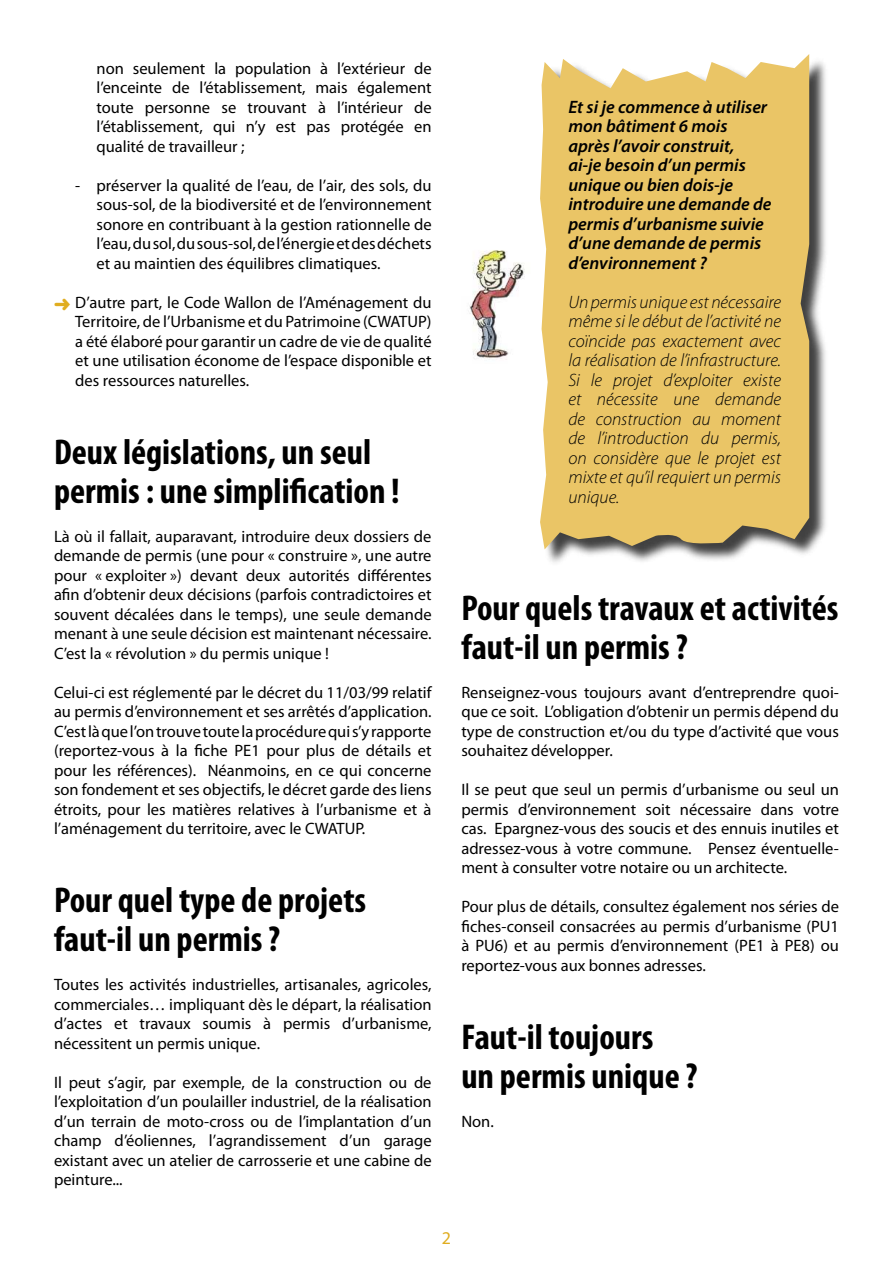
<style>
.page{position:relative;width:893px;height:1263px;background:#fff}
.page>*{position:absolute;margin:0;border:0;box-sizing:border-box;transform-origin:0 0}
.t1{font:700 condensed 36px/39px "Myriad Pro";color:#000}
.t2{font:italic 300 18px/19.5px "Myriad Pro";color:#000;text-align:justify}
.t3{font:italic 600 18px/19.5px "Myriad Pro";color:#000}
.t4{font:18px "Myriad Pro";color:#e0ad20}
.t5{font:16.5px/19.5px "Myriad Pro";color:#000;text-align:justify}
</style>
<div class="page">
<img style="left:469px;top:250px;width:56px;height:109px">
<div style="left:541px;top:57px;width:289px;height:511px;background:#000;opacity:.75"></div>
<svg style="left:540px;top:54px;width:269px;height:495px;background:#e7c56d"></svg>
<p class="t5" style="left:97px;top:59px;width:337px">non seulement la population à l’extérieur de l’enceinte de l’établissement, mais également toute personne se trouvant à l’intérieur de l’établissement, qui n’y est pas protégée en qualité de travailleur ;</p>
<p class="t5" style="left:97px;top:176px;width:337px;text-indent:-21px">- préserver la qualité de l’eau, de l’air, des sols, du sous-sol, de la biodiversité et de l’environnement sonore en contribuant à la gestion rationnelle de l’eau, du sol, du sous-sol, de l’énergie et des déchets et au maintien des équilibres climatiques.</p>
<p class="t5" style="left:75px;top:293px;width:358px">D’autre part, le Code Wallon de l’Aménagement du Territoire, de l’Urbanisme et du Patrimoine (CWATUP) a été élaboré pour garantir un cadre de vie de qualité et une utilisation économe de l’espace disponible et des ressources naturelles.</p>
<h1 class="t1" style="left:54px;top:433px;width:347px">Deux législations, un seul permis : une simplification !</h1>
<p class="t5" style="left:54px;top:527px;width:379px">Là où il fallait, auparavant, introduire deux dossiers de demande de permis (une pour « construire », une autre pour « exploiter ») devant deux autorités différentes afin d’obtenir deux décisions (parfois contradictoires et souvent décalées dans le temps), une seule demande menant à une seule décision est maintenant nécessaire.<br>C’est la « révolution » du permis unique !</p>
<p class="t5" style="left:54px;top:683px;width:379px">Celui-ci est réglementé par le décret du 11/03/99 relatif au permis d’environnement et ses arrêtés d’application.<br>C’est là que l’on trouve toute la procédure qui s’y rapporte (reportez-vous à la fiche PE1 pour plus de détails et pour les références). Néanmoins, en ce qui concerne son fondement et ses objectifs, le décret garde des liens étroits, pour les matières relatives à l’urbanisme et à l’aménagement du territoire, avec le CWATUP.</p>
<h1 class="t1" style="left:54px;top:881px;width:314px">Pour quel type de projets faut-il un permis ?</h1>
<p class="t5" style="left:54px;top:975px;width:379px">Toutes les activités industrielles, artisanales, agricoles, commerciales… impliquant dès le départ, la réalisation d’actes et travaux soumis à permis d’urbanisme, nécessitent un permis unique.</p>
<p class="t5" style="left:54px;top:1073px;width:379px">Il peut s’agir, par exemple, de la construction ou de l’exploitation d’un poulailler industriel, de la réalisation d’un terrain de moto-cross ou de l’implantation d’un champ d’éoliennes, l’agrandissement d’un garage existant avec un atelier de carrosserie et une cabine de peinture...</p>
<p class="t3" style="left:568px;top:97px;width:205px">Et si je commence à utiliser mon bâtiment 6 mois après l’avoir construit, ai-je besoin d’un permis unique ou bien dois-je introduire une demande de permis d’urbanisme suivie d’une demande de permis d’environnement ?</p>
<p class="t2" style="left:568px;top:292px;width:214px">Un permis unique est nécessaire même si le début de l’activité ne coïncide pas exactement avec la réalisation de l’infrastructure.<br>Si le projet d’exploiter existe et nécessite une demande de construction au moment de l’introduction du permis, on considère que le projet est mixte et qu’il requiert un permis unique.</p>
<h1 class="t1" style="left:461px;top:589px;width:379px">Pour quels travaux et activités faut-il un permis ?</h1>
<p class="t5" style="left:461px;top:683px;width:379px">Renseignez-vous toujours avant d’entreprendre quoi&shy;que ce soit. L’obligation d’obtenir un permis dépend du type de construction et/ou du type d’activité que vous souhaitez développer.</p>
<p class="t5" style="left:461px;top:780px;width:379px">Il se peut que seul un permis d’urbanisme ou seul un permis d’environnement soit nécessaire dans votre cas. Epargnez-vous des soucis et des ennuis inutiles et adressez-vous à votre commune. Pensez éventuelle&shy;ment à consulter votre notaire ou un architecte.</p>
<p class="t5" style="left:461px;top:897px;width:379px">Pour plus de détails, consultez également nos séries de fiches-conseil consacrées au permis d’urbanisme (PU1 à PU6) et au permis d’environnement (PE1 à PE8) ou reportez-vous aux bonnes adresses.</p>
<h1 class="t1" style="left:461px;top:1018px;width:238px">Faut-il toujours<br>un permis unique ?</h1>
<p class="t5" style="left:461px;top:1112px;width:34px">Non.</p>
<p class="t4" style="left:442px;top:1228px;width:11px">2</p>
</div>
